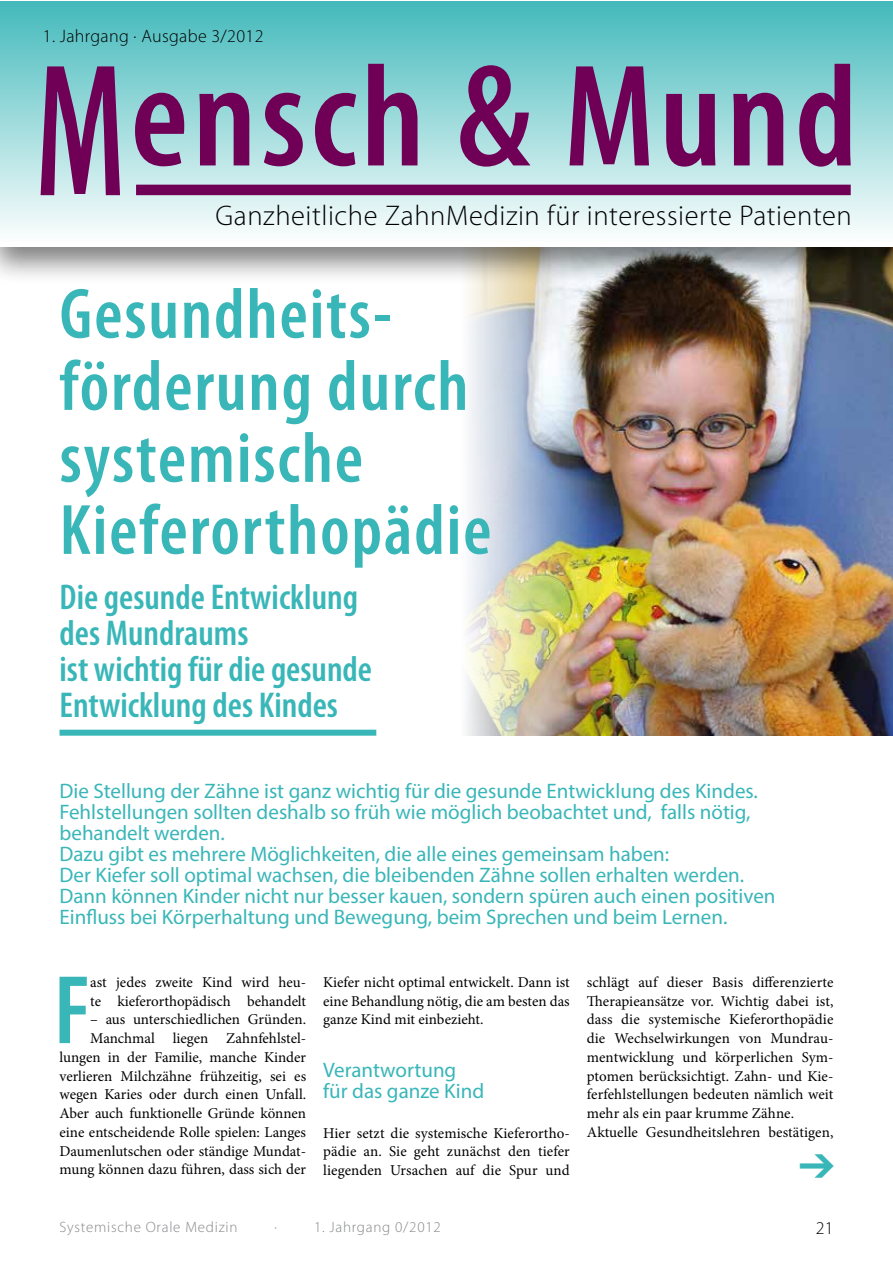
<style>
.page{position:relative;width:893px;height:1263px;background:#fff}
.page>*{position:absolute;margin:0;border:0;box-sizing:border-box;transform-origin:0 0}
.t1{font:600 condensed 98.4px "Myriad Pro";color:#39b6b8}
.t2{font:600 condensed 72px/72px "Myriad Pro";letter-spacing:.025em;color:#39b6b8}
.t3{font:600 condensed 36px/36px "Myriad Pro";color:#39b6b8}
.t4{font:300 28.5px "Myriad Pro";letter-spacing:.02em;color:#000}
.t5{font:21px/21px "Myriad Pro";color:#39b6b8}
.t6{font:300 18px "Myriad Pro";letter-spacing:.02em;color:#000}
.t7{font:15px/18.8px "Minion Pro";color:#000}
.t8{font:300 15px "Myriad Pro";letter-spacing:.05em;color:#87888a}
</style>
<div class="page">
<img style="left:467px;top:285px;width:425px;height:451px">
<div style="left:0;top:1px;width:892px;height:284px;background:#000;opacity:.5"></div>
<div style="left:1px;top:1px;width:891px;height:246px;background:#fff"></div>
<div style="left:0;top:1px;width:892px;height:241px;background:linear-gradient(to bottom,#43babb,#fcfdfd)"></div>
<svg style="left:41px;top:64px;width:810px;height:131px;background:#9194b1"></svg>
<div style="left:136px;top:185px;width:715px;height:10px;background:#700056"></div>
<div style="left:60px;top:730px;width:316px;height:6px;background:#39b6b8"></div>
<p class="t6" style="left:43px;top:27px;width:222px">1. Jahrgang · Ausgabe 3/2012</p>
<h3 class="t4" style="left:215px;top:199px;width:638px">Ganzheitliche ZahnMedizin für interessierte Patienten</h3>
<h2 class="t2" style="left:60px;top:279px;width:433px">Gesundheits&shy;förderung durch systemische<br>Kieferorthopädie</h2>
<h3 class="t3" style="left:60px;top:580px;width:314px">Die gesunde Entwicklung des Mundraums<br>ist wichtig für die gesunde<br>Entwicklung des Kindes</h3>
<p class="t5" style="left:60px;top:780px;width:717px">Die Stellung der Zähne ist ganz wichtig für die gesunde Entwicklung des Kindes.<br>Fehlstellungen sollten deshalb so früh wie möglich beobachtet und, falls nötig, behandelt werden.<br>Dazu gibt es mehrere Möglichkeiten, die alle eines gemeinsam haben:<br>Der Kiefer soll optimal wachsen, die bleibenden Zähne sollen erhalten werden.<br>Dann können Kinder nicht nur besser kauen, sondern spüren auch einen positiven Einfluss bei Körperhaltung und Bewegung, beim Sprechen und beim Lernen.</p>
<h1 class="t1" style="left:54px;top:957px;width:38px">F</h1>
<p class="t7" style="left:90px;top:973px;width:217px">ast jedes zweite Kind wird heu&shy;te kieferorthopädisch behandelt</p>
<p class="t7" style="left:60px;top:1010px;width:248px;text-align:right">– aus unterschiedlichen Gründen.<br>Manchmal liegen Zahnfehlstel&shy;lungen in der Familie, manche Kinder verlieren Milchzähne frühzeitig, sei es wegen Karies oder durch einen Unfall.<br>Aber auch funktionelle Gründe können eine entscheidende Rolle spielen: Langes Daumenlutschen oder ständige Mundat&shy;mung können dazu führen, dass sich der</p>
<p class="t7" style="left:323px;top:973px;width:248px;text-align:justify">Kiefer nicht optimal entwickelt. Dann ist eine Behandlung nötig, die am besten das ganze Kind mit einbezieht.</p>
<h3 class="t5" style="left:323px;top:1059px;width:163px">Verantwortung für das ganze Kind</h3>
<p class="t7" style="left:323px;top:1123px;width:248px;text-align:justify">Hier setzt die systemische Kieferortho&shy;pädie an. Sie geht zunächst den tiefer liegenden Ursachen auf die Spur und</p>
<p class="t7" style="left:587px;top:973px;width:248px">schlägt auf dieser Basis differenzierte Therapieansätze vor. Wichtig dabei ist, dass die systemische Kieferorthopädie die Wechselwirkungen von Mundrau&shy;mentwicklung und körperlichen Sym&shy;ptomen berücksichtigt. Zahn- und Kie&shy;ferfehlstellungen bedeuten nämlich weit mehr als ein paar krumme Zähne.<br>Aktuelle Gesundheitslehren bestätigen,</p>
<p class="t8" style="left:60px;top:1218px;width:179px">Systemische Orale Medizin</p>
<p class="t8" style="left:274px;top:1218px;width:4px">·</p>
<p class="t8" style="left:314px;top:1218px;width:128px">1. Jahrgang 0/2012</p>
<p class="t6" style="left:816px;top:1218px;width:19px">21</p>
</div>
